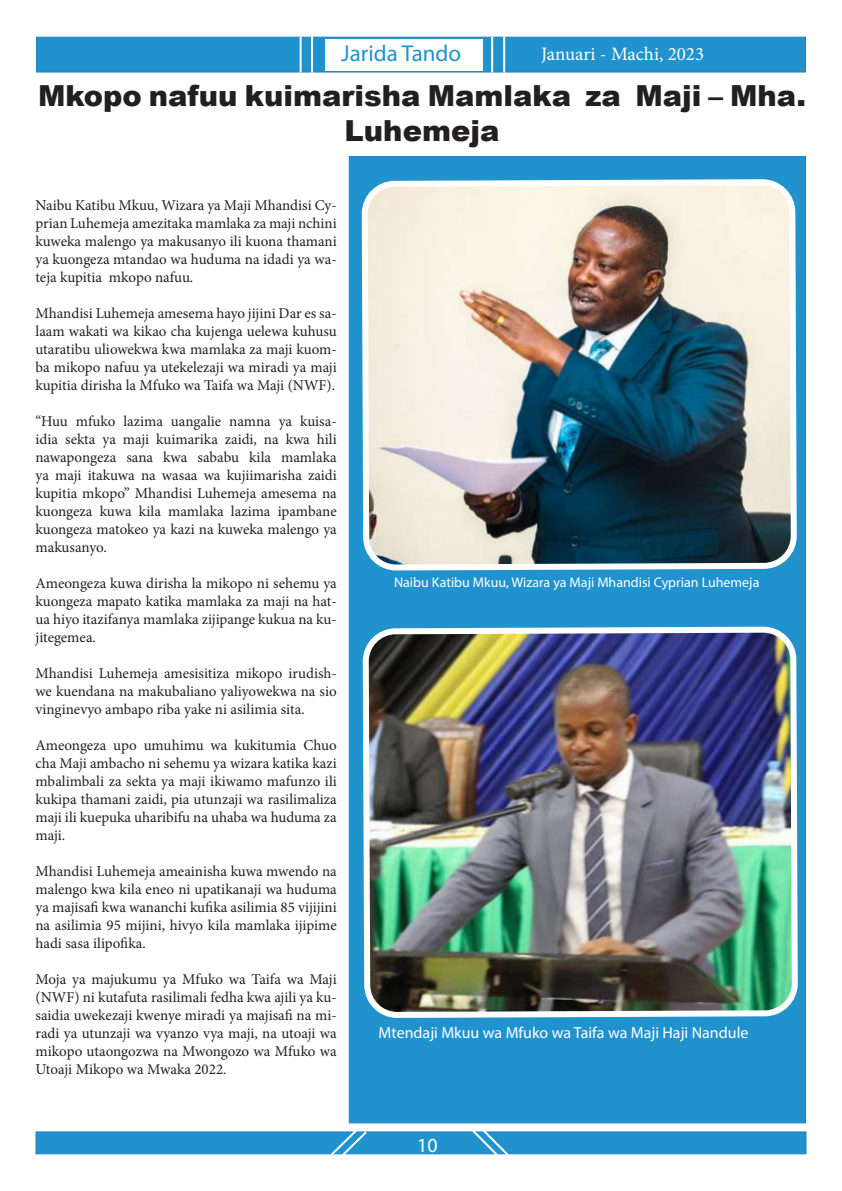
<style>
.page{position:relative;width:842px;height:1191px;background:#fff}
.page>*{position:absolute;margin:0;border:0;box-sizing:border-box;transform-origin:0 0}
.t1{font:900 29px/34.8px "Arial";color:#231f20;text-align:center}
.t2{font:23px "Myriad Pro";color:#2092ce}
.t3{font:20px "Myriad Pro";color:#fff}
.t4{font:19px "Minion Pro";color:#fff}
.t5{font:16px "Myriad Pro";color:#fff}
.t6{font:15px/18px "Minion Pro";color:#231f20;text-align:justify}
.t7{font:14px "Myriad Pro";color:#fff}
</style>
<div class="page">
<div style="left:349px;top:156px;width:457px;height:967px;background:#2092ce;border:1px solid #2180c2"></div>
<div style="left:36px;top:37px;width:770px;height:35px;background:#2092ce;border:1px solid #2180c2"></div>
<hr style="left:300px;top:37px;width:2px;height:36px;background:#fff">
<hr style="left:311px;top:37px;width:2px;height:36px;background:#fff">
<hr style="left:503px;top:37px;width:2px;height:36px;background:#fff">
<hr style="left:491px;top:37px;width:2px;height:36px;background:#fff">
<div style="left:325px;top:40px;width:157px;height:31px;background:#fff"></div>
<svg style="left:35px;top:1131px;width:772px;height:24px;background:#2e97d0"></svg>
<img style="left:361px;top:179px;width:436px;height:392px">
<img style="left:362px;top:626px;width:436px;height:392px">
<h2 class="t2" style="left:341px;top:39px;width:121px">Jarida Tando</h2>
<h1 class="t1" style="left:38px;top:77px;width:769px">Mkopo nafuu kuimarisha Mamlaka za Maji – Mha.<br>Luhemeja</h1>
<p class="t4" style="left:541px;top:41px;width:164px">Januari - Machi, 2023</p>
<p class="t6" style="left:36px;top:196px;width:303px">Naibu Katibu Mkuu, Wizara ya Maji Mhandisi Cy&shy;prian Luhemeja amezitaka mamlaka za maji nchini kuweka malengo ya makusanyo ili kuona thamani ya kuongeza mtandao wa huduma na idadi ya wa&shy;teja kupitia mkopo nafuu.</p>
<p class="t6" style="left:36px;top:304px;width:303px">Mhandisi Luhemeja amesema hayo jijini Dar es sa&shy;laam wakati wa kikao cha kujenga uelewa kuhusu utaratibu uliowekwa kwa mamlaka za maji kuom&shy;ba mikopo nafuu ya utekelezaji wa miradi ya maji kupitia dirisha la Mfuko wa Taifa wa Maji (NWF).</p>
<p class="t6" style="left:36px;top:412px;width:303px">“Huu mfuko lazima uangalie namna ya kuisa&shy;idia sekta ya maji kuimarika zaidi, na kwa hili nawapongeza sana kwa sababu kila mamlaka ya maji itakuwa na wasaa wa kujiimarisha zaidi kupitia mkopo” Mhandisi Luhemeja amesema na kuongeza kuwa kila mamlaka lazima ipambane kuongeza matokeo ya kazi na kuweka malengo ya makusanyo.</p>
<p class="t6" style="left:36px;top:574px;width:303px">Ameongeza kuwa dirisha la mikopo ni sehemu ya kuongeza mapato katika mamlaka za maji na hat&shy;ua hiyo itazifanya mamlaka zijipange kukua na ku&shy;jitegemea.</p>
<p class="t6" style="left:36px;top:664px;width:303px">Mhandisi Luhemeja amesisitiza mikopo irudish&shy;we kuendana na makubaliano yaliyowekwa na sio vinginevyo ambapo riba yake ni asilimia sita.</p>
<p class="t6" style="left:36px;top:736px;width:303px">Ameongeza upo umuhimu wa kukitumia Chuo cha Maji ambacho ni sehemu ya wizara katika kazi mbalimbali za sekta ya maji ikiwamo mafunzo ili kukipa thamani zaidi, pia utunzaji wa rasilimaliza maji ili kuepuka uharibifu na uhaba wa huduma za maji.</p>
<p class="t6" style="left:36px;top:862px;width:303px">Mhandisi Luhemeja ameainisha kuwa mwendo na malengo kwa kila eneo ni upatikanaji wa huduma ya majisafi kwa wananchi kufika asilimia 85 vijijini na asilimia 95 mijini, hivyo kila mamlaka ijipime hadi sasa ilipofika.</p>
<p class="t6" style="left:36px;top:970px;width:303px">Moja ya majukumu ya Mfuko wa Taifa wa Maji (NWF) ni kutafuta rasilimali fedha kwa ajili ya ku&shy;saidia uwekezaji kwenye miradi ya majisafi na mi&shy;radi ya utunzaji wa vyanzo vya maji, na utoaji wa mikopo utaongozwa na Mwongozo wa Mfuko wa Utoaji Mikopo wa Mwaka 2022.</p>
<p class="t7" style="left:394px;top:573px;width:367px">Naibu Katibu Mkuu, Wizara ya Maji Mhandisi Cyprian Luhemeja</p>
<p class="t5" style="left:379px;top:1022px;width:371px">Mtendaji Mkuu wa Mfuko wa Taifa wa Maji Haji Nandule</p>
<h3 class="t3" style="left:417px;top:1133px;width:22px">10</h3>
</div>
